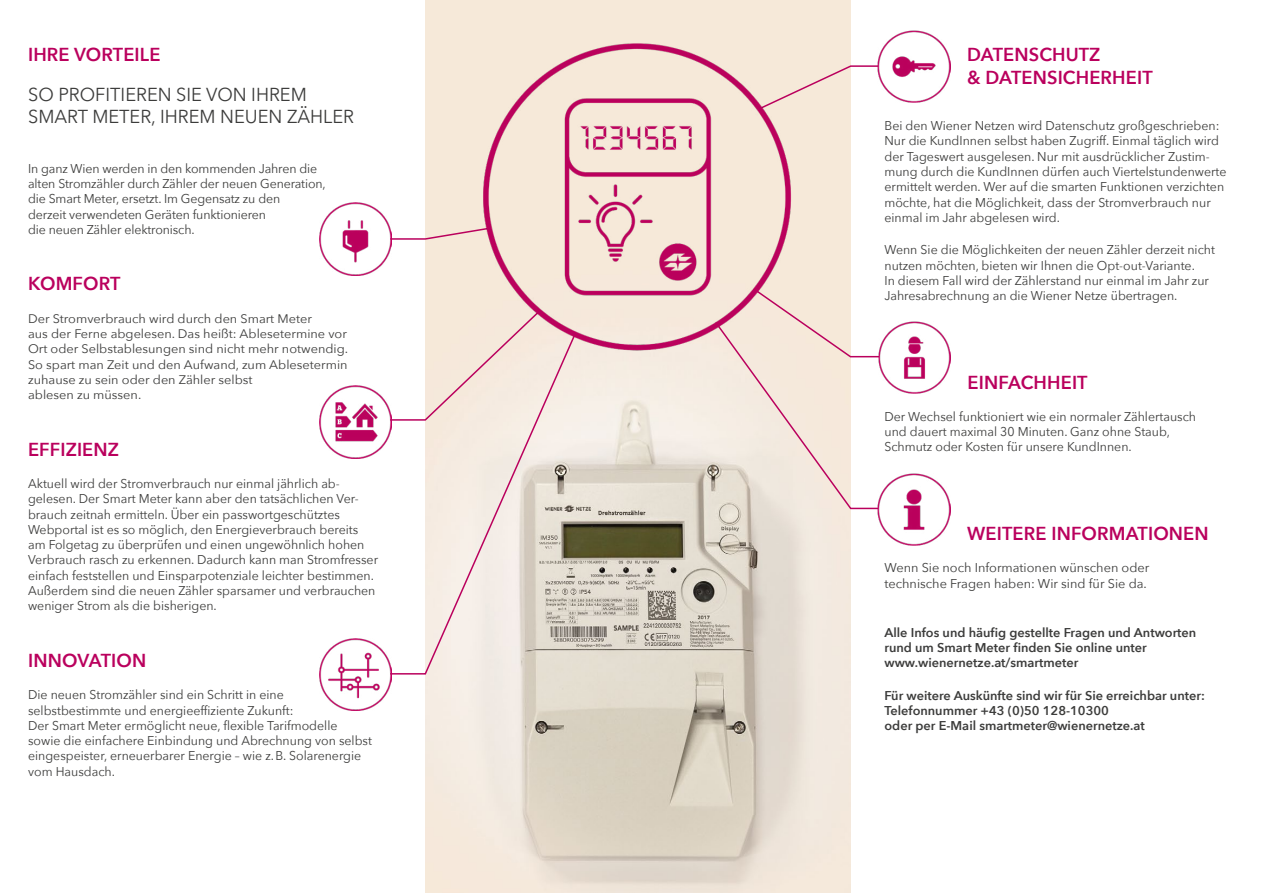
<style>
.page{position:relative;width:1276px;height:893px;background:#fff}
.page>*{position:absolute;margin:0;border:0;box-sizing:border-box;transform-origin:0 0}
.H1_Zwischentitel_12_5{font:600 18.75px "Avenir Next";letter-spacing:.01em;color:#ba005d}
.Untertitel_mager_12_5{font:18.75px "Avenir Next";color:#3c3c3b}
.Fließtext_schwarz_8_5{font:600 18.75px "Avenir Next";letter-spacing:.01em;color:#ba005d}
.Fließtext_schwarz_8_5-2{font:12.75px/15.3px "Avenir Next";color:#3c3c3b}
.Fließtext_schwarz_fett_8_5{font:600 12.75px "Avenir Next";color:#3c3c3b}
.Fließtext_schwarz_8_5-3{font:12.45px/15.3px "Avenir Next";color:#3c3c3b}
</style>
<div class="page">
<img style="left:425px;top:0;width:425px;height:893px">
<svg style="left:391px;top:226px;width:92px;height:14px"></svg>
<svg style="left:791px;top:65px;width:87px;height:46px"></svg>
<div style="left:425px;top:308px;width:58px;height:26px;background:#f6e9d9"></div>
<svg style="left:391px;top:334px;width:185px;height:341px"></svg>
<svg style="left:714px;top:287px;width:164px;height:223px"></svg>
<img style="left:319px;top:203px;width:72px;height:72px">
<img style="left:319px;top:386px;width:72px;height:72px">
<img style="left:319px;top:638px;width:72px;height:73px">
<img style="left:483px;top:43px;width:308px;height:308px">
<img style="left:878px;top:30px;width:72px;height:73px">
<img style="left:878px;top:321px;width:72px;height:73px">
<img style="left:878px;top:473px;width:72px;height:73px">
<h1 class="H1_Zwischentitel_12_5" style="left:28px;top:39px;width:134px">IHRE VORTEILE</h1>
<p class="Untertitel_mager_12_5" style="left:28px;top:78px;width:280px">SO PROFITIEREN SIE VON IHREM</p>
<p class="Untertitel_mager_12_5" style="left:28px;top:101px;width:328px">SMART METER, IHREM NEUEN ZÄHLER</p>
<p class="Fließtext_schwarz_8_5-2" style="left:28px;top:160px;width:291px">In ganz Wien werden in den kommenden Jahren die</p>
<p class="Fließtext_schwarz_8_5-2" style="left:28px;top:175px;width:299px">alten Stromzähler durch Zähler der neuen Generation,</p>
<p class="Fließtext_schwarz_8_5-2" style="left:28px;top:191px;width:254px">die Smart Meter, ersetzt. Im Gegensatz zu den</p>
<p class="Fließtext_schwarz_8_5-2" style="left:28px;top:206px;width:239px">derzeit verwendeten Geräten funktionieren die neuen Zähler elektronisch.</p>
<h1 class="H1_Zwischentitel_12_5" style="left:28px;top:268px;width:94px">KOMFORT</h1>
<p class="Fließtext_schwarz_8_5-3" style="left:28px;top:310px;width:285px">Der Stromverbrauch wird durch den Smart Meter</p>
<p class="Fließtext_schwarz_8_5-3" style="left:28px;top:325px;width:320px">aus der Ferne abgelesen. Das heißt: Ablesetermine vor</p>
<p class="Fließtext_schwarz_8_5-3" style="left:28px;top:341px;width:321px">Ort oder Selbstablesungen sind nicht mehr notwendig.</p>
<p class="Fließtext_schwarz_8_5-3" style="left:28px;top:356px;width:321px">So spart man Zeit und den Aufwand, zum Ablesetermin</p>
<p class="Fließtext_schwarz_8_5-3" style="left:28px;top:371px;width:226px">zuhause zu sein oder den Zähler selbst ablesen zu müssen.</p>
<h1 class="H1_Zwischentitel_12_5" style="left:28px;top:433px;width:92px">EFFIZIENZ</h1>
<p class="Fließtext_schwarz_8_5-2" style="left:28px;top:475px;width:351px">Aktuell wird der Stromverbrauch nur einmal jährlich ab&shy;gelesen. Der Smart Meter kann aber den tatsächlichen Ver&shy;brauch zeitnah ermitteln. Über ein passwortgeschütztes Webportal ist es so möglich, den Energieverbrauch bereits am Folgetag zu überprüfen und einen ungewöhnlich hohen Verbrauch rasch zu erkennen. Dadurch kann man Stromfresser</p>
<p class="Fließtext_schwarz_8_5-2" style="left:28px;top:567px;width:349px">einfach feststellen und Einsparpotenziale leichter bestimmen.<br>Außerdem sind die neuen Zähler sparsamer und verbrauchen weniger Strom als die bisherigen.</p>
<h1 class="H1_Zwischentitel_12_5" style="left:28px;top:644px;width:120px">INNOVATION</h1>
<p class="Fließtext_schwarz_8_5-2" style="left:28px;top:687px;width:311px">Die neuen Stromzähler sind ein Schritt in eine selbstbe-stimmte und energieeffiziente Zukunft:<br>Der Smart Meter ermöglicht neue, flexible Tarifmodelle</p>
<p class="Fließtext_schwarz_8_5-2" style="left:28px;top:732px;width:345px">sowie die einfachere Einbindung und Abrechnung von selbst eingespeister, erneuerbarer Energie – wie z.B. Solarenergie vom Hausdach.</p>
<h1 class="H1_Zwischentitel_12_5" style="left:967px;top:39px;width:135px">DATENSCHUTZ</h1>
<h1 class="H1_Zwischentitel_12_5" style="left:967px;top:61px;width:187px">&amp; DATENSICHERHEIT</h1>
<p class="Fließtext_schwarz_8_5-2" style="left:884px;top:117px;width:343px">Bei den Wiener Netzen wird Datenschutz großgeschrieben:<br>Nur die KundInnen selbst haben Zugriff. Einmal täglich wird der Tageswert ausgelesen. Nur mit ausdrücklicher Zustim&shy;mung durch die KundInnen dürfen auch Viertelstundenwerte ermittelt werden. Wer auf die smarten Funktionen verzichten möchte, hat die Möglichkeit, dass der Stromverbrauch nur einmal im Jahr abgelesen wird.</p>
<p class="Fließtext_schwarz_8_5-2" style="left:884px;top:242px;width:332px">Wenn Sie die Möglichkeiten der neuen Zähler derzeit nicht nutzen möchten, bieten wir Ihnen die Opt-out-Variante.</p>
<p class="Fließtext_schwarz_8_5-2" style="left:884px;top:272px;width:326px">In diesem Fall wird der Zählerstand nur einmal im Jahr zur<br>Jahresabrechnung an die Wiener Netze übertragen.</p>
<h1 class="H1_Zwischentitel_12_5" style="left:967px;top:366px;width:121px">EINFACHHEIT</h1>
<p class="Fließtext_schwarz_8_5-2" style="left:884px;top:408px;width:313px">Der Wechsel funktioniert wie ein normaler Zählertausch</p>
<p class="Fließtext_schwarz_8_5-2" style="left:884px;top:424px;width:287px">und dauert maximal 30 Minuten. Ganz ohne Staub,</p>
<p class="Fließtext_schwarz_8_5-2" style="left:884px;top:439px;width:249px">Schmutz oder Kosten für unsere KundInnen.</p>
<p class="Fließtext_schwarz_8_5" style="left:967px;top:517px;width:243px">WEITERE INFORMATIONEN</p>
<p class="Fließtext_schwarz_8_5-2" style="left:884px;top:560px;width:266px">Wenn Sie noch Informationen wünschen oder</p>
<p class="Fließtext_schwarz_8_5-2" style="left:884px;top:575px;width:264px">technische Fragen haben: Wir sind für Sie da.</p>
<p class="Fließtext_schwarz_fett_8_5" style="left:884px;top:621px;width:313px">Alle Infos und häufig gestellte Fragen und Antworten</p>
<p class="Fließtext_schwarz_fett_8_5" style="left:884px;top:637px;width:264px">rund um Smart Meter finden Sie online unter</p>
<p class="Fließtext_schwarz_fett_8_5" style="left:884px;top:652px;width:195px">www.wienernetze.at/smartmeter</p>
<p class="Fließtext_schwarz_fett_8_5" style="left:884px;top:684px;width:322px">Für weitere Auskünfte sind wir für Sie erreichbar unter:</p>
<p class="Fließtext_schwarz_fett_8_5" style="left:884px;top:700px;width:226px">Telefonnummer +43 (0)50 128-10300</p>
<p class="Fließtext_schwarz_fett_8_5" style="left:884px;top:715px;width:262px">oder per E-Mail smartmeter@wienernetze.at</p>
</div>
